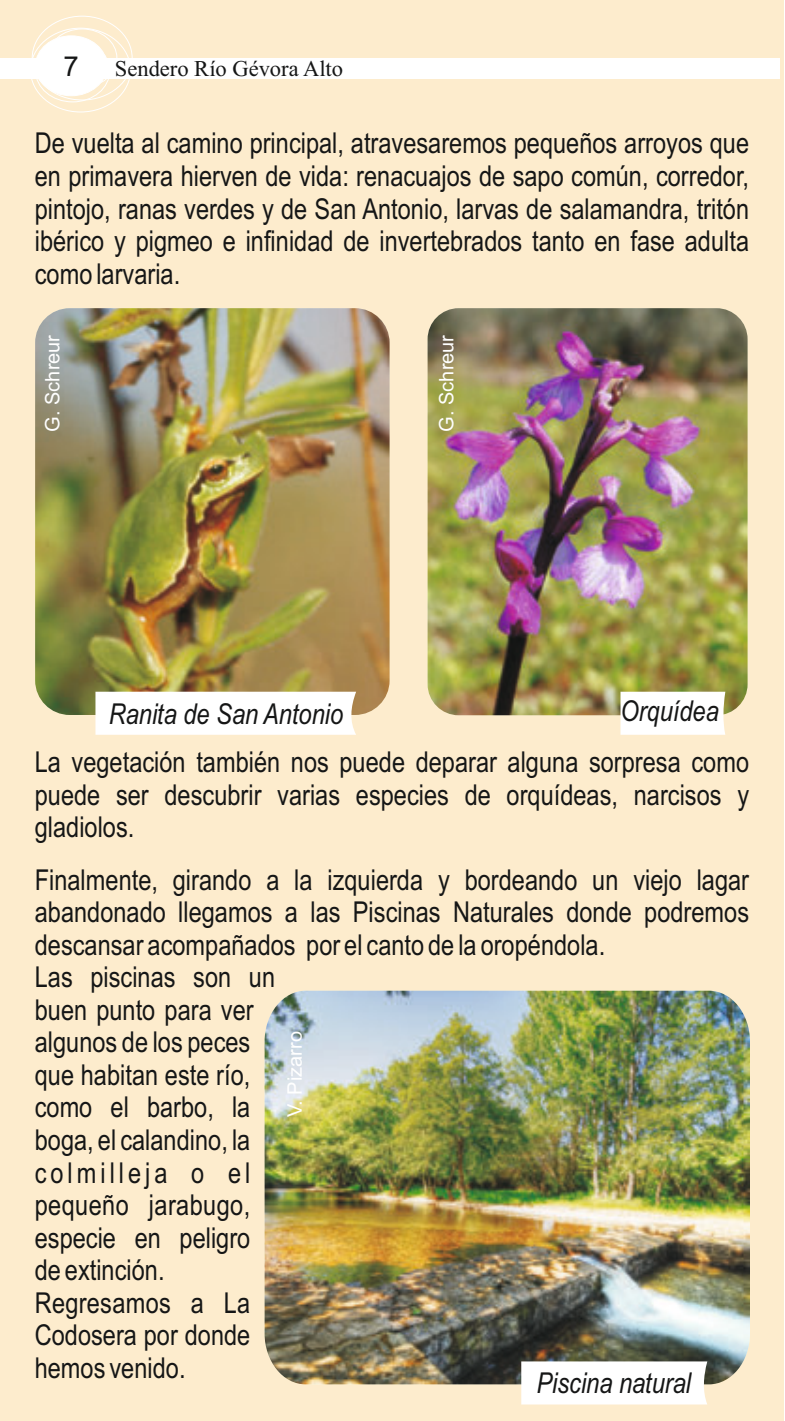
<style>
.page{position:relative;width:785px;height:1421px;background:#fff}
.page>*{position:absolute;margin:0;border:0;box-sizing:border-box;transform-origin:0 0}
.t1{font:28.75px/32.5px "Arial Narrow";color:#151616;text-align:justify}
.t2{font:italic 28.75px "Arial Narrow";color:#151616}
.t3{font:27.5px "Arial";color:#151616}
.t4{font:22.5px "Times New Roman";color:#151616}
.t5{font:20px "Arial";color:#fff}
</style>
<div class="page">
<div style="left:0;top:0;width:783px;height:1421px;background:#fdeccd"></div>
<img style="left:35px;top:308px;width:354px;height:407px;border-radius:34px">
<img style="left:427px;top:308px;width:320px;height:407px;border-radius:31px">
<img style="left:264px;top:991px;width:486px;height:393px">
<div style="left:95px;top:692px;width:261px;height:43px;background:#fff"></div>
<div style="left:620px;top:692px;width:105px;height:43px;background:#fff"></div>
<div style="left:521px;top:1361px;width:186px;height:43px;background:#fff"></div>
<div style="left:0;top:58px;width:779px;height:21px;background:#fff"></div>
<div style="left:35px;top:36px;width:72px;height:60px;background:#fff;border:1px solid #fff;border-radius:50%"></div>
<div style="left:47px;top:29px;width:70px;height:58px;border:1px solid #fff;border-radius:50%"></div>
<p class="t3" style="left:64px;top:56px;width:17px">7</p>
<p class="t4" style="left:115px;top:60px;width:230px">Sendero Río Gévora Alto</p>
<p class="t1" style="left:35px;top:130px;width:715px">De vuelta al camino principal, atravesaremos pequeños arroyos que en primavera hierven de vida: renacuajos de sapo común, corredor, pintojo, ranas verdes y de San Antonio, larvas de salamandra, tritón ibérico y pigmeo e infinidad de invertebrados tanto en fase adulta como larvaria.</p>
<p class="t5" style="left:45px;top:432px;width:98px;rotate:-90deg">G. Schreur</p>
<p class="t5" style="left:439px;top:432px;width:98px;rotate:-90deg">G. Schreur</p>
<p class="t2" style="left:109px;top:703px;width:236px">Ranita de San Antonio</p>
<p class="t2" style="left:620px;top:700px;width:100px">Orquídea</p>
<p class="t1" style="left:35px;top:748px;width:715px">La vegetación también nos puede deparar alguna sorpresa como puede ser descubrir varias especies de orquídeas, narcisos y gladiolos.</p>
<p class="t1" style="left:35px;top:866px;width:715px;text-align:left">Finalmente, girando a la izquierda y bordeando un viejo lagar abandonado llegamos a las Piscinas Naturales donde podremos descansar acompañados por el canto de la oropéndola.<br>Las piscinas son un<br>buen punto para ver<br>algunos de los peces<br>que habitan este río,<br>como el barbo, la<br>boga, el calandino, la<br>colmilleja o el<br>pequeño jarabugo,<br>especie en peligro<br>de extinción.<br>Regresamos a La<br>Codosera por donde<br>hemos venido.</p>
<p class="t5" style="left:287px;top:1117px;width:87px;rotate:-90deg">V. Pizarro</p>
<p class="t2" style="left:536px;top:1372px;width:156px">Piscina natural</p>
</div>
